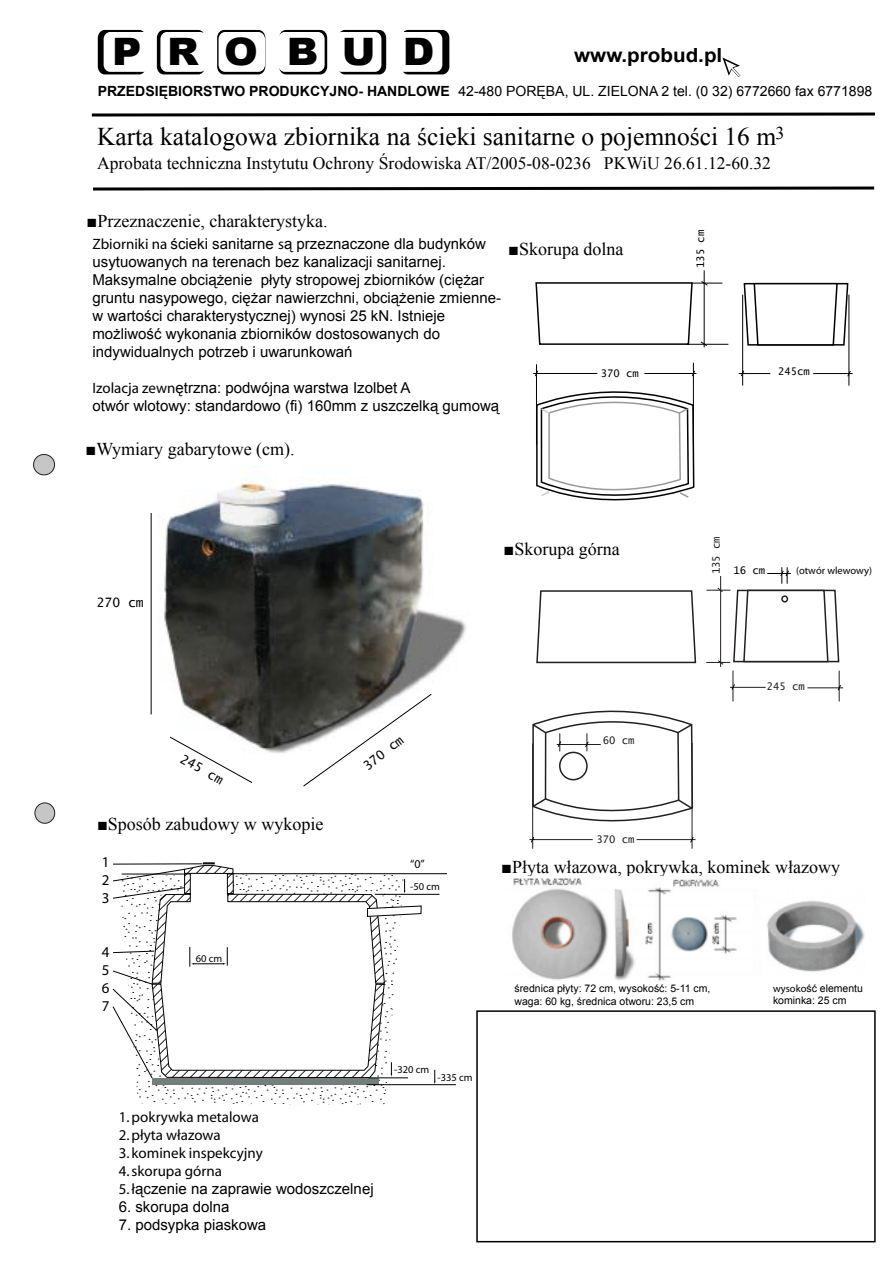
<style>
.page{position:relative;width:893px;height:1263px;background:#fff}
.page>*{position:absolute;margin:0;border:0;box-sizing:border-box;transform-origin:0 0}
.t1{font:900 37.8px "Arial";letter-spacing:.63em;color:#000;scale:1.07 1}
.t2{font:25.5px "Times New Roman";color:#000}
.t3{font:700 19.5px "Arial";color:#000;scale:1.06 1}
.t4{font:18px "Times New Roman";color:#000}
.t5{font:17.55px "Times New Roman";color:#000}
.t6{font:15px/18px "Arial";color:#000}
.t7{font:15px/18px "Myriad";color:#000;text-align:justify}
.t8{font:14.1px "Arial";color:#000}
.t9{font:700 14.1px "Arial";color:#000}
.t10{font:12.9px "Lucida Console";color:#000}
.t11{font:12px "Myriad";color:#000}
.t12{font:10.5px/12.6px "Arial";color:#000}
.t13{font:10.5px "Myriad";color:#000}
.t14{font:10.5px "Lucida Console";color:#000}
.t15{font:10.5px "Lucida Console";color:#231f20}
.s1{font-family:"Myriad"}
</style>
<div class="page">
<svg style="left:98px;top:30px;width:351px;height:44px"></svg>
<hr style="left:151px;top:513px;width:1px;height:201px;background:#000">
<svg style="left:91px;top:112px;width:784px;height:5px"></svg>
<svg style="left:93px;top:186px;width:782px;height:5px"></svg>
<svg style="left:136px;top:1079px;width:268px;height:25px"></svg>
<div style="left:152px;top:1078px;width:227px;height:7px;background:#757d7d"></div>
<hr style="left:233px;top:873px;width:214px;height:1px;background:#000">
<hr style="left:375px;top:894px;width:64px;height:1px;background:#000">
<hr style="left:367px;top:1084px;width:89px;height:1px;background:#000">
<svg style="left:434px;top:1070px;width:2px;height:14px"></svg>
<div style="left:476px;top:1010px;width:400px;height:232px;background:#fff;border:2px solid #000"></div>
<svg style="left:722px;top:58px;width:19px;height:20px"></svg>
<hr style="left:739px;top:373px;width:114px;height:1px;background:#000">
<hr style="left:849px;top:295px;width:1px;height:91px;background:#000">
<hr style="left:742px;top:295px;width:1px;height:91px;background:#000">
<div style="left:770px;top:364px;width:43px;height:13px;background:#fff"></div>
<svg style="left:536px;top:377px;width:159px;height:112px"></svg>
<svg style="left:540px;top:382px;width:150px;height:7px"></svg>
<svg style="left:535px;top:282px;width:159px;height:63px"></svg>
<svg style="left:539px;top:389px;width:151px;height:112px"></svg>
<svg style="left:743px;top:282px;width:106px;height:64px"></svg>
<hr style="left:704px;top:286px;width:1px;height:61px;background:#000">
<hr style="left:687px;top:344px;width:41px;height:1px;background:#000">
<hr style="left:692px;top:283px;width:30px;height:1px;background:#000">
<hr style="left:533px;top:373px;width:64px;height:1px;background:#000">
<hr style="left:644px;top:373px;width:52px;height:1px;background:#000">
<hr style="left:536px;top:364px;width:1px;height:81px;background:#000">
<hr style="left:693px;top:363px;width:1px;height:80px;background:#000">
<svg style="left:692px;top:370px;width:3px;height:7px"></svg>
<svg style="left:741px;top:370px;width:3px;height:7px"></svg>
<svg style="left:847px;top:371px;width:4px;height:6px"></svg>
<svg style="left:701px;top:270px;width:7px;height:16px"></svg>
<svg style="left:700px;top:341px;width:7px;height:5px"></svg>
<svg style="left:536px;top:590px;width:161px;height:74px"></svg>
<hr style="left:720px;top:576px;width:1px;height:91px;background:#231f20">
<svg style="left:544px;top:839px;width:136px;height:174px"></svg>
<hr style="left:529px;top:839px;width:64px;height:1px;background:#231f20">
<hr style="left:532px;top:743px;width:1px;height:106px;background:#231f20">
<hr style="left:692px;top:743px;width:1px;height:106px;background:#231f20">
<hr style="left:730px;top:687px;width:36px;height:1px;background:#231f20">
<hr style="left:839px;top:671px;width:1px;height:30px;background:#231f20">
<hr style="left:733px;top:671px;width:1px;height:30px;background:#231f20">
<hr style="left:637px;top:839px;width:58px;height:1px;background:#231f20">
<svg style="left:690px;top:836px;width:4px;height:7px"></svg>
<svg style="left:531px;top:836px;width:3px;height:7px"></svg>
<svg style="left:532px;top:710px;width:162px;height:114px"></svg>
<svg style="left:706px;top:567px;width:134px;height:98px"></svg>
<hr style="left:807px;top:687px;width:36px;height:1px;background:#231f20">
<svg style="left:837px;top:684px;width:4px;height:7px"></svg>
<svg style="left:731px;top:684px;width:4px;height:6px"></svg>
<div style="left:34px;top:454px;width:21px;height:21px;background:#c6c6c6;border-radius:50%"></div>
<div style="left:33px;top:454px;width:22px;height:21px;border:1px solid #231f20;border-radius:50%"></div>
<div style="left:35px;top:803px;width:20px;height:20px;background:#c6c6c6;border-radius:50%"></div>
<div style="left:35px;top:802px;width:20px;height:22px;border:1px solid #231f20;border-radius:50%"></div>
<img style="left:164px;top:480px;width:302px;height:274px">
<svg style="left:303px;top:693px;width:129px;height:94px"></svg>
<svg style="left:169px;top:736px;width:84px;height:47px"></svg>
<svg style="left:112px;top:862px;width:310px;height:217px"></svg>
<img style="left:512px;top:877px;width:353px;height:106px">
<h1 class="t1" style="left:112px;top:24px;width:303px">PROBUD</h1>
<h3 class="t3" style="left:574px;top:43px;width:141px">www.probud.pl</h3>
<p class="t9" style="left:98px;top:82px;width:353px">PRZEDSIĘBIORSTWO PRODUKCYJNO- HANDLOWE</p>
<h2 class="t2" style="left:97px;top:120px;width:689px">Karta katalogowa zbiornika na ścieki sanitarne o pojemności 16 m<sup>3</sup></h2>
<p class="t5" style="left:97px;top:151px;width:675px">Aprobata techniczna Instytutu Ochrony Środowiska AT/2005-08-0236 PKWiU 26.61.12-60.32</p>
<p class="t8" style="left:458px;top:82px;width:415px">42-480 PORĘBA, UL. ZIELONA 2 tel. (0 32) 6772660 fax 6771898</p>
<p class="t4" style="left:87px;top:208px;width:243px">■Przeznaczenie, charakterystyka.</p>
<p class="t6" style="left:92px;top:235px;width:410px"><span class="s1">Zbiorniki na</span> ścieki sanitarne <span class="s1">s</span>ą przeznaczone dla budynków usytuowanych na terenach bez kanalizacji sanitarnej.<br>Maksymalne obciążenie płyty stropowej zbiorników (ciężar gruntu nasypowego, ciężar nawierzchni, obciążenie zmienne&shy;w wartości charakterystycznej) wynosi 25 kN. Istnieje możliwość wykonania zbiorników dostosowanych do indywidualnych potrzeb i uwarunkowań</p>
<p class="t6" style="left:92px;top:379px;width:408px"><span class="s1">Izolacja zewn</span>ętrzna: podwójna warstwa Izolbet A<br>otwór wlotowy: standardowo (fi) 160mm z uszczelką gumową</p>
<p class="t4" style="left:508px;top:237px;width:117px">■Skorupa dolna</p>
<p class="t14" style="left:696px;top:268px;width:39px;rotate:-90deg">135 cm</p>
<p class="t14" style="left:601px;top:369px;width:39px">370 cm</p>
<p class="t14" style="left:778px;top:367px;width:33px">245cm</p>
<p class="t4" style="left:86px;top:437px;width:211px">■Wymiary gabarytowe (cm).</p>
<p class="t10" style="left:97px;top:597px;width:48px">270 cm</p>
<p class="t10" style="left:184px;top:753px;width:48px;rotate:29deg">245 cm</p>
<p class="t4" style="left:97px;top:811px;width:228px">■Sposób zabudowy w wykopie</p>
<p class="t7" style="left:102px;top:853px;width:9px">1<br>2<br>3</p>
<p class="t7" style="left:102px;top:943px;width:9px">4<br>5<br>6<br>7</p>
<p class="t13" style="left:196px;top:953px;width:28px">60 cm</p>
<p class="t10" style="left:362px;top:763px;width:48px;rotate:-38deg">370 cm</p>
<p class="t11" style="left:410px;top:858px;width:16px">“0”</p>
<p class="t13" style="left:410px;top:881px;width:31px">-50 cm</p>
<p class="t13" style="left:394px;top:1064px;width:37px">-320 cm</p>
<p class="t13" style="left:438px;top:1073px;width:37px">-335 cm</p>
<p class="t7" style="left:119px;top:1108px;width:142px">1. pokrywka metalowa</p>
<p class="t7" style="left:119px;top:1126px;width:104px">2. płyta włazowa</p>
<p class="t7" style="left:119px;top:1144px;width:146px">3. kominek inspekcyjny</p>
<p class="t7" style="left:119px;top:1162px;width:105px">4. skorupa górna</p>
<p class="t6" style="left:119px;top:1180px;width:256px"><span class="s1">5. ł</span>ączenie na zaprawie wodoszczelnej</p>
<p class="t6" style="left:119px;top:1198px;width:112px">6. skorupa dolna</p>
<p class="t6" style="left:119px;top:1216px;width:149px">7. podsypka piaskowa</p>
<p class="t4" style="left:503px;top:537px;width:118px">■Skorupa górna</p>
<p class="t15" style="left:603px;top:736px;width:33px">60 cm</p>
<p class="t15" style="left:596px;top:834px;width:39px">370 cm</p>
<p class="t15" style="left:711px;top:574px;width:39px;rotate:-90deg">135 cm</p>
<p class="t14" style="left:733px;top:565px;width:33px">16 cm</p>
<p class="t13" style="left:796px;top:565px;width:77px">(otwór wlewowy)</p>
<p class="t15" style="left:767px;top:682px;width:39px">245 cm</p>
<p class="t4" style="left:501px;top:855px;width:340px">■Płyta włazowa, pokrywka, kominek włazowy</p>
<p class="t12" style="left:514px;top:982px;width:197px">średnica płyty: 72 cm, wysokość: 5-11 cm, waga: 60 kg, średnica otworu: 23,5 cm</p>
<p class="t12" style="left:773px;top:982px;width:91px"><span class="s1">wysoko</span>ść elementu kominka: 25 cm</p>
</div>
